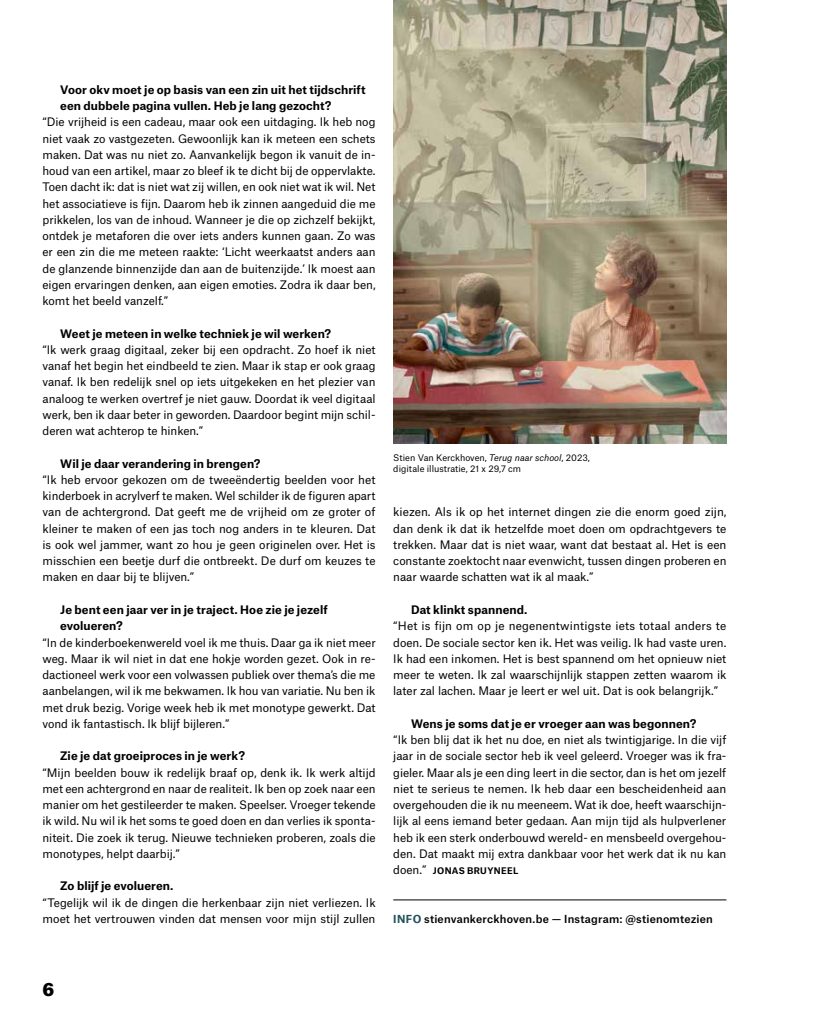
<style>
.page{position:relative;width:815px;height:1028px;background:#fff}
.page>*{position:absolute;margin:0;border:0;box-sizing:border-box;transform-origin:0 0}
.t1{font:900 17.5px "Atlas Grotesk";color:#000}
.t2{font:11.25px/16.2px "Atlas Grotesk";letter-spacing:-.005em;color:#000;text-align:justify}
.t3{font:700 11.25px/16.2px "Atlas Grotesk";letter-spacing:.005em;color:#000}
.t4{font:500 10.62px "Atlas Grotesk";letter-spacing:.02em;color:#000}
.t5{font:8.75px/11px "Atlas Grotesk";color:#000}
.t6{font:700 8.75px "Atlas Grotesk";letter-spacing:.04em;color:#000}
.s1{font-style:italic}
.s2{font-weight:400;font-size:11.25px}
.s3{font-weight:700;color:#21515a}
</style>
<div class="page">
<hr style="left:393px;top:899px;width:333px;height:1px;background:#000">
<img style="left:393px;top:0;width:333px;height:443px">
<p class="t3" style="left:60px;top:80px;width:307px">Voor okv moet je op basis van een zin uit het tijdschrift een dubbele pagina vullen. Heb je lang gezocht?</p>
<p class="t2" style="left:43px;top:113px;width:335px">“Die vrijheid is een cadeau, maar ook een uitdaging. Ik heb nog niet vaak zo vastgezeten. Gewoonlijk kan ik meteen een schets maken. Dat was nu niet zo. Aanvankelijk begon ik vanuit de in&shy;houd van een artikel, maar zo bleef ik te dicht bij de oppervlakte.<br>Toen dacht ik: dat is niet wat zij willen, en ook niet wat ik wil. Net het associatieve is fijn. Daarom heb ik zinnen aangeduid die me prikkelen, los van de inhoud. Wanneer je die op zichzelf bekijkt, ontdek je metaforen die over iets anders kunnen gaan. Zo was er een zin die me meteen raakte: ‘Licht weerkaatst anders aan de glanzende binnenzijde dan aan de buitenzijde.’ Ik moest aan eigen ervaringen denken, aan eigen emoties. Zodra ik daar ben, komt het beeld vanzelf.”</p>
<p class="t3" style="left:60px;top:324px;width:273px">Weet je meteen in welke techniek je wil werken?</p>
<p class="t2" style="left:43px;top:340px;width:335px">“Ik werk graag digitaal, zeker bij een opdracht. Zo hoef ik niet vanaf het begin het eindbeeld te zien. Maar ik stap er ook graag vanaf. Ik ben redelijk snel op iets uitgekeken en het plezier van analoog te werken overtref je niet gauw. Doordat ik veel digitaal werk, ben ik daar beter in geworden. Daardoor begint mijn schil&shy;deren wat achterop te hinken.”</p>
<p class="t3" style="left:60px;top:454px;width:202px">Wil je daar verandering in brengen?</p>
<p class="t2" style="left:43px;top:470px;width:335px">“Ik heb ervoor gekozen om de tweeëndertig beelden voor het kinderboek in acrylverf te maken. Wel schilder ik de figuren apart van de achtergrond. Dat geeft me de vrijheid om ze groter of kleiner te maken of een jas toch nog anders in te kleuren. Dat is ook wel jammer, want zo hou je geen originelen over. Het is misschien een beetje durf die ontbreekt. De durf om keuzes te maken en daar bij te blijven.”</p>
<p class="t3" style="left:60px;top:600px;width:269px">Je bent een jaar ver in je traject. Hoe zie je jezelf evolueren?</p>
<p class="t2" style="left:43px;top:633px;width:335px">“In de kinderboekenwereld voel ik me thuis. Daar ga ik niet meer weg. Maar ik wil niet in dat ene hokje worden gezet. Ook in re&shy;dactioneel werk voor een volwassen publiek over thema’s die me aanbelangen, wil ik me bekwamen. Ik hou van variatie. Nu ben ik met druk bezig. Vorige week heb ik met monotype gewerkt. Dat vond ik fantastisch. Ik blijf bijleren.”</p>
<p class="t3" style="left:60px;top:746px;width:186px">Zie je dat groeiproces in je werk?</p>
<p class="t2" style="left:43px;top:763px;width:335px">“Mijn beelden bouw ik redelijk braaf op, denk ik. Ik werk altijd met een achtergrond en naar de realiteit. Ik ben op zoek naar een manier om het gestileerder te maken. Speelser. Vroeger tekende ik wild. Nu wil ik het soms te goed doen en dan verlies ik sponta&shy;niteit. Die zoek ik terug. Nieuwe technieken proberen, zoals die monotypes, helpt daarbij.”</p>
<p class="t3" style="left:60px;top:876px;width:115px">Zo blijf je evolueren.</p>
<p class="t2" style="left:43px;top:893px;width:335px">“Tegelijk wil ik de dingen die herkenbaar zijn niet verliezen. Ik moet het vertrouwen vinden dat mensen voor mijn stijl zullen</p>
<p class="t5" style="left:393px;top:451px;width:198px">Stien Van Kerckhoven, <span class="s1">Terug naar school</span>, 2023, digitale illustratie, 21 x 29,7 cm</p>
<p class="t2" style="left:393px;top:503px;width:335px">kiezen. Als ik op het internet dingen zie die enorm goed zijn, dan denk ik dat ik hetzelfde moet doen om opdrachtgevers te trekken. Maar dat is niet waar, want dat bestaat al. Het is een constante zoektocht naar evenwicht, tussen dingen proberen en naar waarde schatten wat ik al maak.”</p>
<p class="t3" style="left:411px;top:600px;width:118px">Dat klinkt spannend.</p>
<p class="t2" style="left:393px;top:616px;width:335px">“Het is fijn om op je negenentwintigste iets totaal anders te doen. De sociale sector ken ik. Het was veilig. Ik had vaste uren.<br>Ik had een inkomen. Het is best spannend om het opnieuw niet meer te weten. Ik zal waarschijnlijk stappen zetten waarom ik later zal lachen. Maar je leert er wel uit. Dat is ook belangrijk.”</p>
<p class="t3" style="left:411px;top:714px;width:287px">Wens je soms dat je er vroeger aan was begonnen?</p>
<p class="t2" style="left:393px;top:730px;width:335px">“Ik ben blij dat ik het nu doe, en niet als twintigjarige. In die vijf jaar in de sociale sector heb ik veel geleerd. Vroeger was ik fra&shy;gieler. Maar als je een ding leert in die sector, dan is het om jezelf niet te serieus te nemen. Ik heb daar een bescheidenheid aan overgehouden die ik nu meeneem. Wat ik doe, heeft waarschijn&shy;lijk al eens iemand beter gedaan. Aan mijn tijd als hulpverlener heb ik een sterk onderbouwd wereld- en mensbeeld overgehou&shy;den. Dat maakt mij extra dankbaar voor het werk dat ik nu kan</p>
<p class="t6" style="left:393px;top:863px;width:127px"><span class="s2">doen.”</span> JONAS BRUYNEEL</p>
<p class="t4" style="left:393px;top:910px;width:321px"><span class="s3">INFO</span> stienvankerckhoven.be — Instagram: @stienomtezien</p>
<h1 class="t1" style="left:43px;top:974px;width:13px">6</h1>
</div>
